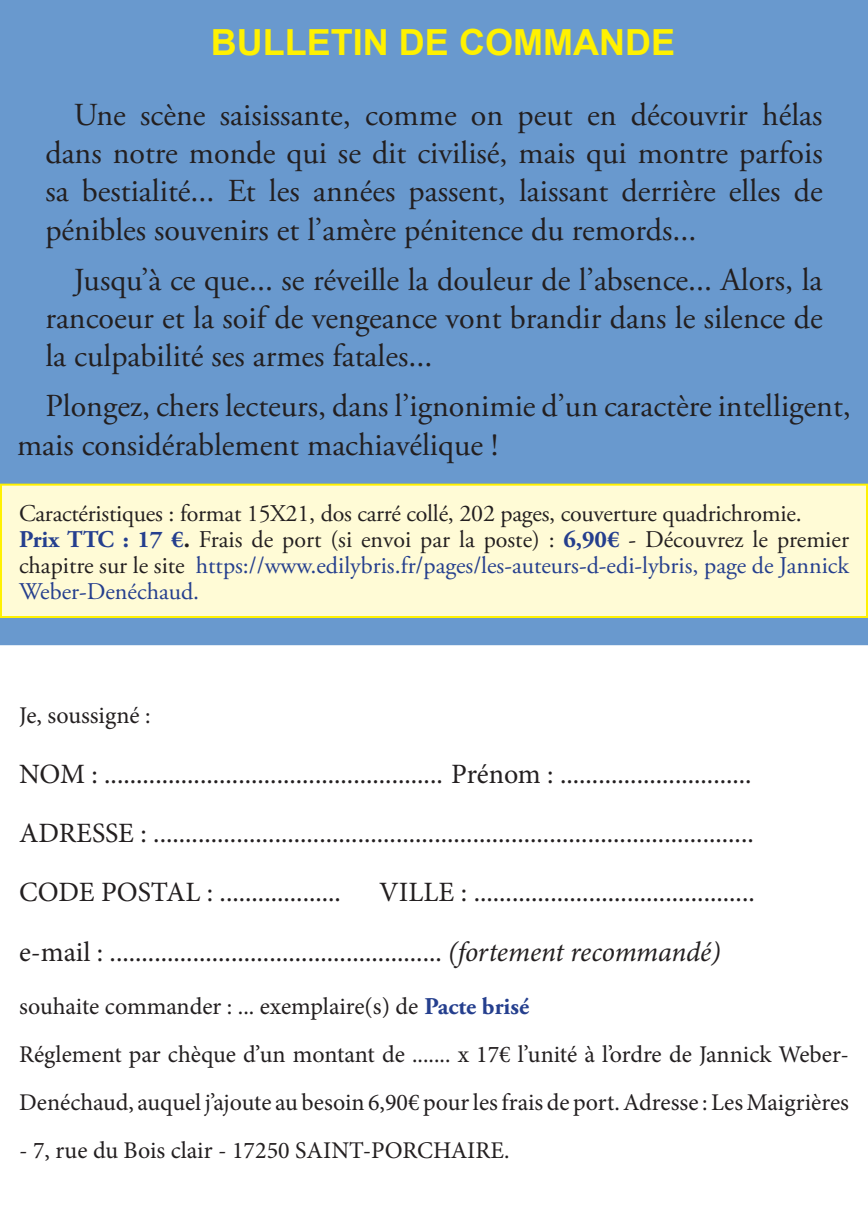
<style>
.page{position:relative;width:868px;height:1219px;background:#fff}
.page>*{position:absolute;margin:0;border:0;box-sizing:border-box;transform-origin:0 0}
.t1{font:700 36px "Arial";color:#fff101}
.t2{font:32px/38.4px "Adobe Garamond Pro";color:#231f20;text-align:justify}
.t3{font:28px/59.4px "Minion Pro";color:#231f20;text-align:justify}
.t4{font:24px/48px "Minion Pro";color:#231f20}
.t5{font:24px/26px "Adobe Garamond Pro";color:#231f20}
.s1{font-weight:700;color:#253f8e}
.s2{font-weight:700}
.s3{color:#253f8e}
.s4{font-style:italic}
.s5{font-family:"Adobe Garamond Pro";font-weight:700;color:#253f8e}
</style>
<div class="page">
<div style="left:0;top:0;width:867px;height:1219px;background:#6999ce"></div>
<div style="left:1px;top:646px;width:865px;height:572px;background:#fff"></div>
<div style="left:1px;top:485px;width:865px;height:132px;background:#fffbd6"></div>
<div style="left:0;top:484px;width:867px;height:134px;border:2px solid #fff101"></div>
<p class="t1" style="left:211px;top:18px;width:465px">BULLETIN DE COMMANDE</p>
<p class="t2" style="left:45px;top:96px;width:778px;text-indent:28px">Une scène saisissante, comme on peut en découvrir hélas dans notre monde qui se dit civilisé, mais qui montre parfois sa bestialité... Et les années passent, laissant derrière elles de pénibles souvenirs et l’amère pénitence du remords...</p>
<p class="t2" style="left:45px;top:261px;width:778px;text-indent:28px">Jusqu’à ce que... se réveille la douleur de l’absence... Alors, la rancoeur et la soif de vengeance vont brandir dans le silence de la culpabilité ses armes fatales...</p>
<p class="t2" style="left:17px;top:388px;width:835px;text-indent:28px">Plongez, chers lecteurs, dans l’ignonimie d’un caractère intelligent, mais considérablement machiavélique !</p>
<p class="t5" style="left:19px;top:501px;width:831px">Caractéristiques : format 15X21, dos carré collé, 202 pages, couverture quadrichromie.<br><span class="s1">Prix TTC : 17 €</span><span class="s2">.</span> Frais de port (si envoi par la poste) : <span class="s1">6,90€</span> - Découvrez le premier chapitre sur le site <span class="s3">https://www.edilybris.fr/pages/les-auteurs-d-edi-lybris, page de Jannick Weber-Denéchaud.</span></p>
<p class="t4" style="left:19px;top:692px;width:133px">Je, soussigné :</p>
<p class="t3" style="left:19px;top:744px;width:736px">NOM : ..................................................... Prénom : ..............................<br>ADRESSE : ..............................................................................................<br>CODE POSTAL : ...................</p>
<p class="t3" style="left:19px;top:863px;width:737px;text-indent:360px">VILLE : ............................................ e-mail : .................................................... <span class="s4">(fortement recommandé)</span></p>
<p class="t4" style="left:19px;top:983px;width:831px">souhaite commander : ... exemplaire(s) de <span class="s5">Pacte brisé<br></span>Réglement par chèque d’un montant de ....... x 17€ l’unité à l’ordre de Jannick Weber-<br>Denéchaud, auquel j’ajoute au besoin 6,90€ pour les frais de port. Adresse : Les Maigrières</p>
<p class="t4" style="left:19px;top:1127px;width:492px">- 7, rue du Bois clair - 17250 SAINT-PORCHAIRE.</p>
</div>
